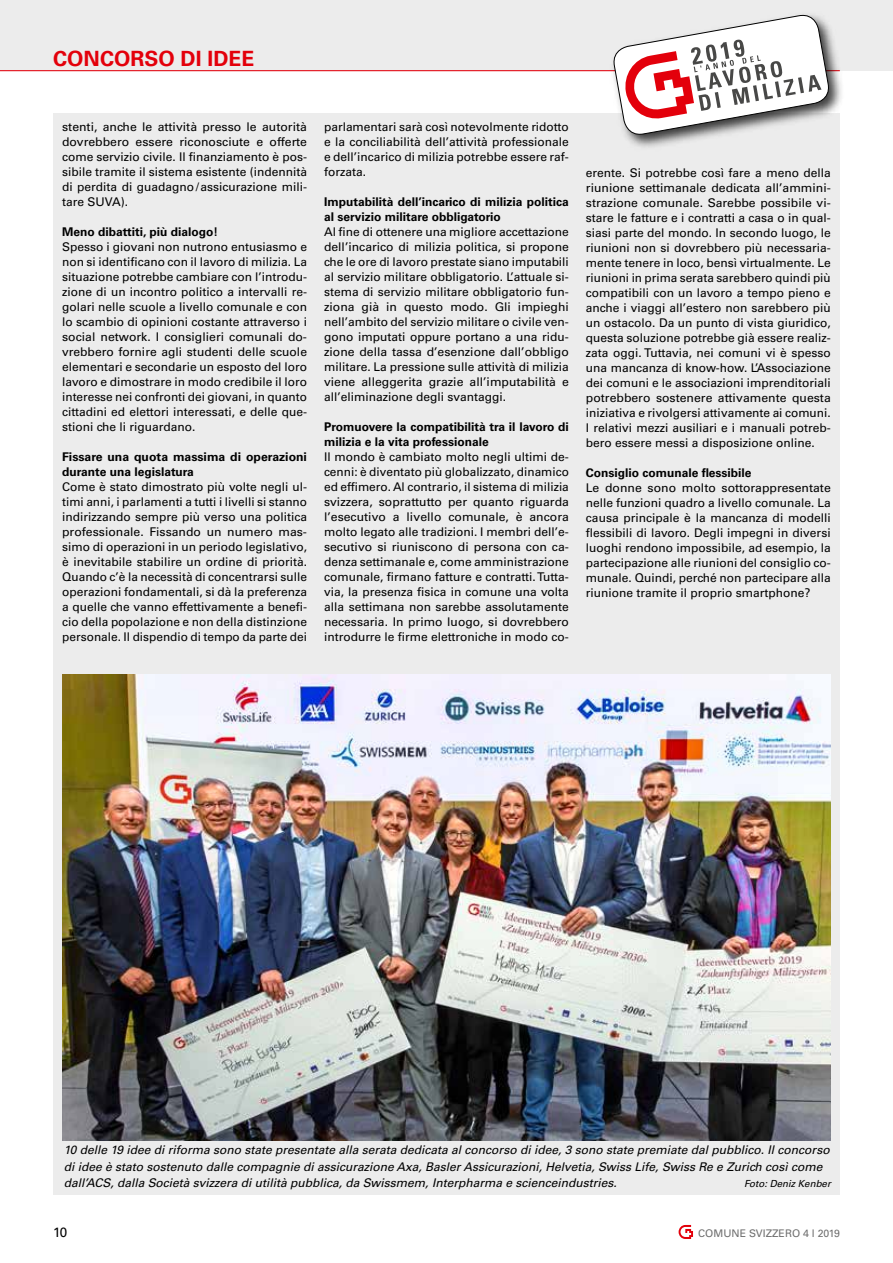
<style>
.page{position:relative;width:893px;height:1263px;background:#fff}
.page>*{position:absolute;margin:0;border:0;box-sizing:border-box;transform-origin:0 0}
.t1{font:700 21px "Univers LT Std";color:#e3000b}
.t2{font:13.5px "Univers LT Std";color:#000}
.t3{font:12px/15px "Univers LT Std";color:#000;text-align:justify}
.t4{font:italic 12px/16.5px "Univers LT Std";color:#000}
.t5{font:700 12px/15px "Univers LT Std";color:#000}
.t6{font:10.5px "Univers LT Std";color:#6e6e6e}
.t7{font:italic 9.75px "Univers LT Std";color:#000}
</style>
<div class="page">
<div style="left:0;top:0;width:893px;height:71px;background:#ececec"></div>
<hr style="left:0;top:70px;width:840px;height:1px;background:#e3000b">
<svg style="left:679px;top:1225px;width:14px;height:14px"></svg>
<div style="left:53px;top:114px;width:787px;height:1081px;background:#ececec"></div>
<img style="left:62px;top:674px;width:769px;height:466px">
<img style="left:606px;top:32px;width:236px;height:116px">
<svg style="left:611px;top:14px;width:220px;height:123px"></svg>
<h1 class="t1" style="left:53px;top:46px;width:203px">CONCORSO DI IDEE</h1>
<p class="t3" style="left:62px;top:120px;width:246px">stenti, anche le attività presso le autorità dovrebbero essere riconosciute e offerte come servizio civile. Il finanziamento è pos&shy;sibile tramite il sistema esistente (indennità di perdita di guadagno/assicurazione mili&shy;tare SUVA).</p>
<p class="t5" style="left:62px;top:225px;width:157px">Meno dibattiti, più dialogo!</p>
<p class="t3" style="left:62px;top:240px;width:246px">Spesso i giovani non nutrono entusiasmo e non si identificano con il lavoro di milizia. La situazione potrebbe cambiare con l’introdu&shy;zione di un incontro politico a intervalli re&shy;golari nelle scuole a livello comunale e con lo scambio di opinioni costante attraverso i social network. I consiglieri comunali do&shy;vrebbero fornire agli studenti delle scuole elementari e secondarie un esposto del loro lavoro e dimostrare in modo credibile il loro interesse nei confronti dei giovani, in quanto cittadini ed elettori interessati, e delle que&shy;stioni che li riguardano.</p>
<p class="t5" style="left:62px;top:450px;width:246px">Fissare una quota massima di operazioni durante una legislatura</p>
<p class="t3" style="left:62px;top:480px;width:246px">Come è stato dimostrato più volte negli ul&shy;timi anni, i parlamenti a tutti i livelli si stanno indirizzando sempre più verso una politica professionale. Fissando un numero mas&shy;simo di operazioni in un periodo legislativo, è inevitabile stabilire un ordine di priorità.<br>Quando c’è la necessità di concentrarsi sulle operazioni fondamentali, si dà la preferenza a quelle che vanno effettivamente a benefi&shy;cio della popolazione e non della distinzione personale. Il dispendio di tempo da parte dei</p>
<p class="t3" style="left:324px;top:120px;width:246px">parlamentari sarà così notevolmente ridotto e la conciliabilità dell’attività professionale e dell’incarico di milizia potrebbe essere raf&shy;forzata.</p>
<p class="t5" style="left:324px;top:195px;width:246px">Imputabilità dell’incarico di milizia politica al servizio militare obbligatorio</p>
<p class="t3" style="left:324px;top:225px;width:246px">Al fine di ottenere una migliore accettazione dell’incarico di milizia politica, si propone che le ore di lavoro prestate siano imputabili al servizio militare obbligatorio. L’attuale si&shy;stema di servizio militare obbligatorio fun&shy;ziona già in questo modo. Gli impieghi nell’ambito del servizio militare o civile ven&shy;gono imputati oppure portano a una ridu&shy;zione della tassa d’esenzione dall’obbligo militare. La pressione sulle attività di milizia viene alleggerita grazie all’imputabilità e all’eliminazione degli svantaggi.</p>
<p class="t5" style="left:324px;top:420px;width:246px">Promuovere la compatibilità tra il lavoro di milizia e la vita professionale</p>
<p class="t3" style="left:324px;top:450px;width:246px">Il mondo è cambiato molto negli ultimi de&shy;cenni: è diventato più globalizzato, dinamico ed effimero. Al contrario, il sistema di milizia svizzera, soprattutto per quanto riguarda l’esecutivo a livello comunale, è ancora molto legato alle tradizioni. I membri dell’e&shy;secutivo si riuniscono di persona con ca&shy;denza settimanale e, come amministrazione comunale, firmano fatture e contratti. Tutta&shy;via, la presenza fisica in comune una volta alla settimana non sarebbe assolutamente necessaria. In primo luogo, si dovrebbero introdurre le firme elettroniche in modo co-</p>
<p class="t3" style="left:586px;top:165px;width:246px">erente. Si potrebbe così fare a meno della riunione settimanale dedicata all’ammini&shy;strazione comunale. Sarebbe possibile vi&shy;stare le fatture e i contratti a casa o in qual&shy;siasi parte del mondo. In secondo luogo, le riunioni non si dovrebbero più necessaria&shy;mente tenere in loco, bensì virtualmente. Le riunioni in prima serata sarebbero quindi più compatibili con un lavoro a tempo pieno e anche i viaggi all’estero non sarebbero più un ostacolo. Da un punto di vista giuridico, questa soluzione potrebbe già essere realiz&shy;zata oggi. Tuttavia, nei comuni vi è spesso una mancanza di know-how. L’Associazione dei comuni e le associazioni imprenditoriali potrebbero sostenere attivamente questa iniziativa e rivolgersi attivamente ai comuni.<br>I relativi mezzi ausiliari e i manuali potreb&shy;bero essere messi a disposizione online.</p>
<p class="t5" style="left:586px;top:465px;width:167px">Consiglio comunale flessibile</p>
<p class="t3" style="left:586px;top:480px;width:246px">Le donne sono molto sottorappresentate nelle funzioni quadro a livello comunale. La causa principale è la mancanza di modelli flessibili di lavoro. Degli impegni in diversi luoghi rendono impossibile, ad esempio, la partecipazione alle riunioni del consiglio co&shy;munale. Quindi, perché non partecipare alla riunione tramite il proprio smartphone?</p>
<p class="t4" style="left:64px;top:1142px;width:767px">10 delle 19 idee di riforma sono state presentate alla serata dedicata al concorso di idee, 3 sono state premiate dal pubblico. Il concorso di idee è stato sostenuto dalle compagnie di assicurazione Axa, Basler Assicurazioni, Helvetia, Swiss Life, Swiss Re e Zurich così come dall’ACS, dalla Società svizzera di utilità pubblica, da Swissmem, Interpharma e scienceindustries.</p>
<p class="t7" style="left:744px;top:1178px;width:88px">Foto: Deniz Kenber</p>
<p class="t2" style="left:53px;top:1225px;width:16px">10</p>
<p class="t6" style="left:698px;top:1227px;width:143px">COMUNE SVIZZERO 4 l 2019</p>
</div>
